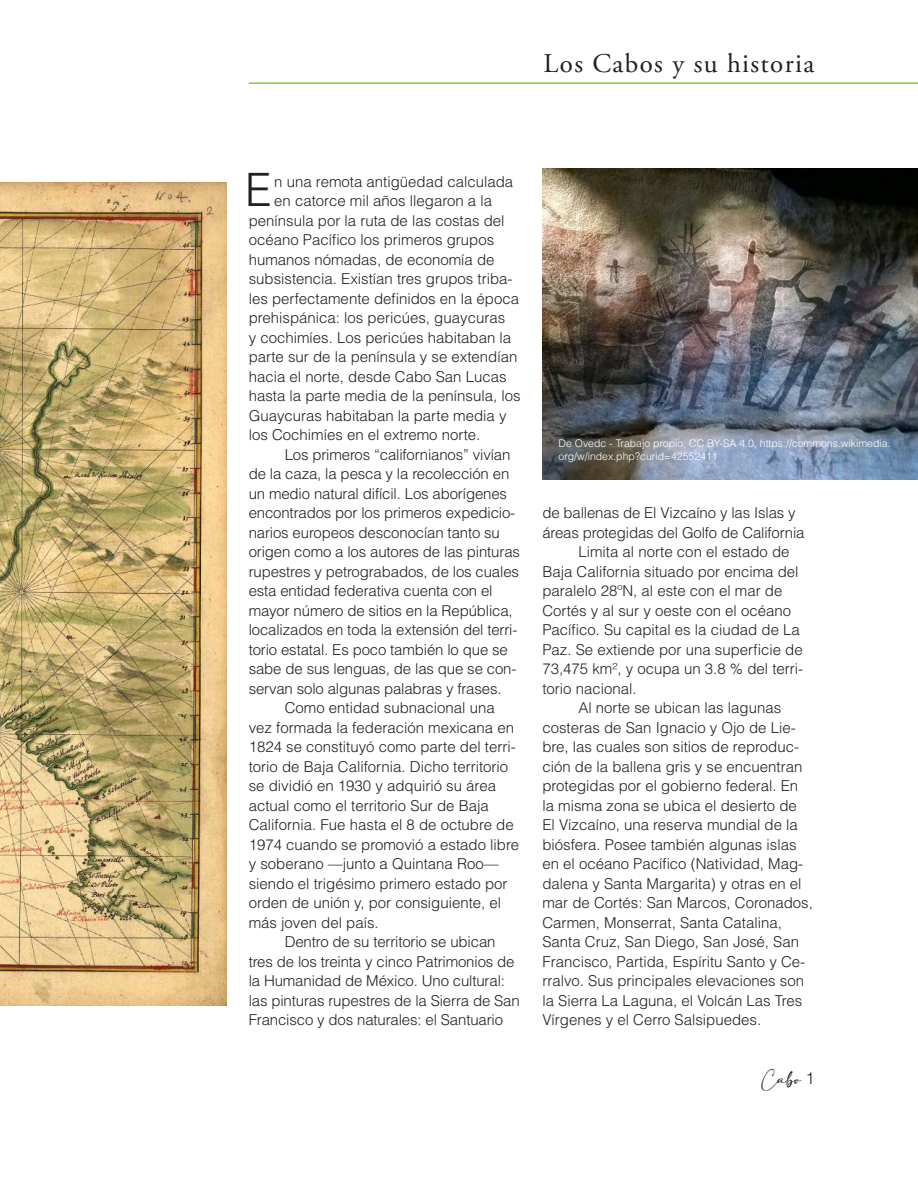
<style>
.page{position:relative;width:918px;height:1188px;background:#fff}
.page>*{position:absolute;margin:0;border:0;box-sizing:border-box;transform-origin:0 0}
.t1{font:300 46.8px "Avenir LT Std";color:#231f20}
.t2{font:27px "Adobe Garamond Pro";letter-spacing:.05em;color:#231f20}
.t3{font:300 15px "Helvetica LT Std";color:#231f20}
.t4{font:12px "adelia";color:#231f20}
.t5{font:300 10.5px/12.6px "Helvetica LT Std";color:#fff}
.s1{font-family:"Helvetica LT Std";font-weight:300;font-size:16.5px}
</style>
<div class="page">
<img style="left:542px;top:168px;width:376px;height:311px">
<img style="left:0;top:182px;width:227px;height:824px">
<hr style="left:249px;top:82px;width:669px;height:2px;background:#8bc63e">
<h2 class="t2" style="left:544px;top:48px;width:272px">Los Cabos y su historia</h2>
<h1 class="t1" style="left:244px;top:162px;width:29px">E</h1>
<p class="t3" style="left:274px;top:172px;width:241px">n una remota antigüedad calculada</p>
<p class="t3" style="left:274px;top:191px;width:219px">en catorce mil años llegaron a la</p>
<p class="t3" style="left:249px;top:211px;width:257px">península por la ruta de las costas del</p>
<p class="t3" style="left:249px;top:230px;width:247px">océano Pacífico los primeros grupos</p>
<p class="t3" style="left:249px;top:250px;width:247px">humanos nómadas, de economía de</p>
<p class="t3" style="left:249px;top:269px;width:265px">subsistencia. Existían tres grupos triba-</p>
<p class="t3" style="left:249px;top:289px;width:272px">les perfectamente definidos en la época</p>
<p class="t3" style="left:249px;top:308px;width:258px">prehispánica: los pericúes, guaycuras</p>
<p class="t3" style="left:249px;top:328px;width:264px">y cochimíes. Los pericúes habitaban la</p>
<p class="t3" style="left:249px;top:347px;width:270px">parte sur de la península y se extendían</p>
<p class="t3" style="left:249px;top:367px;width:259px">hacia el norte, desde Cabo San Lucas</p>
<p class="t3" style="left:249px;top:386px;width:273px">hasta la parte media de la península, los</p>
<p class="t3" style="left:249px;top:406px;width:259px">Guaycuras habitaban la parte media y</p>
<p class="t3" style="left:249px;top:425px;width:233px">los Cochimíes en el extremo norte.</p>
<p class="t3" style="left:285px;top:445px;width:227px">Los primeros “californianos” vivían</p>
<p class="t3" style="left:249px;top:464px;width:262px">de la caza, la pesca y la recolección en</p>
<p class="t3" style="left:249px;top:484px;width:260px">un medio natural difícil. Los aborígenes</p>
<p class="t3" style="left:249px;top:503px;width:268px">encontrados por los primeros expedicio-</p>
<p class="t3" style="left:249px;top:523px;width:253px">narios europeos desconocían tanto su</p>
<p class="t3" style="left:249px;top:542px;width:273px">origen como a los autores de las pinturas</p>
<p class="t3" style="left:249px;top:562px;width:272px">rupestres y petrograbados, de los cuales</p>
<p class="t3" style="left:249px;top:581px;width:245px">esta entidad federativa cuenta con el</p>
<p class="t3" style="left:249px;top:601px;width:266px">mayor número de sitios en la República,</p>
<p class="t3" style="left:249px;top:620px;width:270px">localizados en toda la extensión del terri-</p>
<p class="t3" style="left:249px;top:640px;width:261px">torio estatal. Es poco también lo que se</p>
<p class="t3" style="left:249px;top:659px;width:269px">sabe de sus lenguas, de las que se con-</p>
<p class="t3" style="left:249px;top:679px;width:254px">servan solo algunas palabras y frases.</p>
<p class="t3" style="left:285px;top:698px;width:212px">Como entidad subnacional una</p>
<p class="t3" style="left:249px;top:718px;width:267px">vez formada la federación mexicana en</p>
<p class="t3" style="left:249px;top:737px;width:269px">1824 se constituyó como parte del terri-</p>
<p class="t3" style="left:249px;top:757px;width:261px">torio de Baja California. Dicho territorio</p>
<p class="t3" style="left:249px;top:776px;width:249px">se dividió en 1930 y adquirió su área</p>
<p class="t3" style="left:249px;top:796px;width:242px">actual como el territorio Sur de Baja</p>
<p class="t3" style="left:249px;top:815px;width:267px">California. Fue hasta el 8 de octubre de</p>
<p class="t3" style="left:249px;top:835px;width:272px">1974 cuando se promovió a estado libre</p>
<p class="t3" style="left:249px;top:854px;width:252px">y soberano —junto a Quintana Roo—</p>
<p class="t3" style="left:249px;top:874px;width:260px">siendo el trigésimo primero estado por</p>
<p class="t3" style="left:249px;top:893px;width:254px">orden de unión y, por consiguiente, el</p>
<p class="t3" style="left:249px;top:913px;width:132px">más joven del país.</p>
<p class="t3" style="left:285px;top:932px;width:212px">Dentro de su territorio se ubican</p>
<p class="t3" style="left:249px;top:952px;width:267px">tres de los treinta y cinco Patrimonios de</p>
<p class="t3" style="left:249px;top:971px;width:258px">la Humanidad de México. Uno cultural:</p>
<p class="t3" style="left:249px;top:991px;width:273px">las pinturas rupestres de la Sierra de San</p>
<p class="t3" style="left:249px;top:1010px;width:256px">Francisco y dos naturales: el Santuario</p>
<p class="t5" style="left:559px;top:437px;width:334px">De Ovedc - Trabajo propio, CC BY-SA 4.0, https://commons.wikimedia. org/w/index.php?curid=42552411</p>
<p class="t3" style="left:542px;top:503px;width:255px">de ballenas de El Vizcaíno y las Islas y</p>
<p class="t3" style="left:542px;top:523px;width:264px">áreas protegidas del Golfo de California</p>
<p class="t3" style="left:578px;top:542px;width:213px">Limita al norte con el estado de</p>
<p class="t3" style="left:542px;top:562px;width:258px">Baja California situado por encima del</p>
<p class="t3" style="left:542px;top:581px;width:242px">paralelo 28ºN, al este con el mar de</p>
<p class="t3" style="left:542px;top:601px;width:250px">Cortés y al sur y oeste con el océano</p>
<p class="t3" style="left:542px;top:620px;width:259px">Pacífico. Su capital es la ciudad de La</p>
<p class="t3" style="left:542px;top:640px;width:262px">Paz. Se extiende por una superficie de</p>
<p class="t3" style="left:542px;top:659px;width:262px">73,475 km², y ocupa un 3.8 % del terri-</p>
<p class="t3" style="left:542px;top:679px;width:96px">torio nacional.</p>
<p class="t3" style="left:578px;top:698px;width:204px">Al norte se ubican las lagunas</p>
<p class="t3" style="left:542px;top:718px;width:255px">costeras de San Ignacio y Ojo de Lie-</p>
<p class="t3" style="left:542px;top:737px;width:258px">bre, las cuales son sitios de reproduc-</p>
<p class="t3" style="left:542px;top:757px;width:262px">ción de la ballena gris y se encuentran</p>
<p class="t3" style="left:542px;top:776px;width:257px">protegidas por el gobierno federal. En</p>
<p class="t3" style="left:542px;top:796px;width:256px">la misma zona se ubica el desierto de</p>
<p class="t3" style="left:542px;top:815px;width:257px">El Vizcaíno, una reserva mundial de la</p>
<p class="t3" style="left:542px;top:835px;width:256px">biósfera. Posee también algunas islas</p>
<p class="t3" style="left:542px;top:854px;width:262px">en el océano Pacífico (Natividad, Mag-</p>
<p class="t3" style="left:542px;top:874px;width:261px">dalena y Santa Margarita) y otras en el</p>
<p class="t3" style="left:542px;top:893px;width:272px">mar de Cortés: San Marcos, Coronados,</p>
<p class="t3" style="left:542px;top:913px;width:241px">Carmen, Monserrat, Santa Catalina,</p>
<p class="t3" style="left:542px;top:932px;width:258px">Santa Cruz, San Diego, San José, San</p>
<p class="t3" style="left:542px;top:952px;width:264px">Francisco, Partida, Espíritu Santo y Ce-</p>
<p class="t3" style="left:542px;top:971px;width:263px">rralvo. Sus principales elevaciones son</p>
<p class="t3" style="left:542px;top:991px;width:262px">la Sierra La Laguna, el Volcán Las Tres</p>
<p class="t3" style="left:542px;top:1010px;width:220px">Vírgenes y el Cerro Salsipuedes.</p>
<p class="t4" style="left:762px;top:1072px;width:55px">Cabo <span class="s1">1</span></p>
</div>
